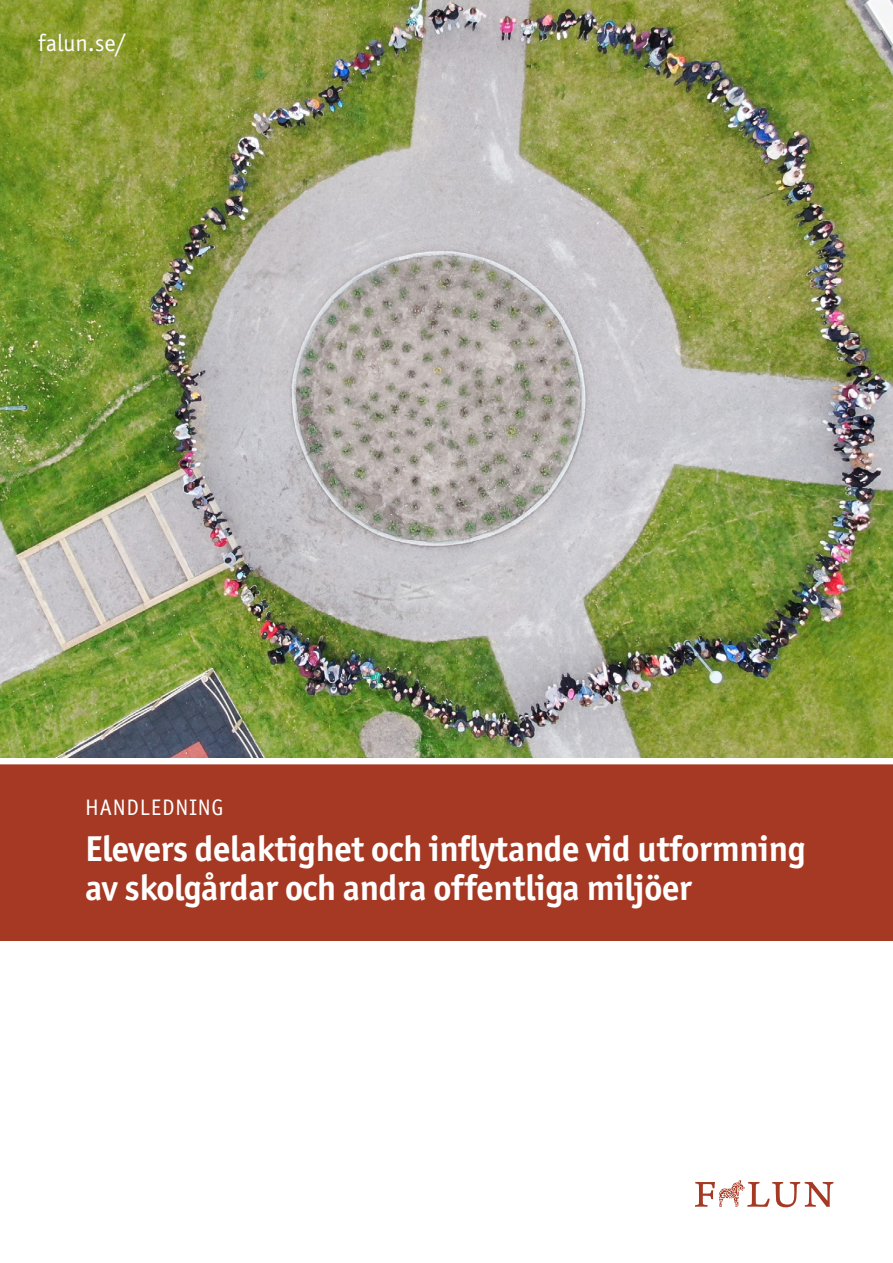
<style>
.page{position:relative;width:893px;height:1263px;background:#fff}
.page>*{position:absolute;margin:0;border:0;box-sizing:border-box;transform-origin:0 0}
.t1{font:700 36px/39px "Officina Sans ITC Std";letter-spacing:-.01em;color:#fff}
.t2{font:24px "Officina Sans ITC Std";color:#fff}
.t3{font:22.5px "Officina Sans ITC Std";letter-spacing:.04em;color:#fff}
</style>
<div class="page">
<div style="left:0;top:761px;width:893px;height:179px;background:#a53923"></div>
<svg style="left:695px;top:1180px;width:138px;height:27px"></svg>
<img style="left:0;top:0;width:893px;height:758px">
<div style="left:0;top:758px;width:893px;height:6px;background:#fff"></div>
<p class="t2" style="left:38px;top:29px;width:89px">falun.se/</p>
<p class="t3" style="left:85px;top:794px;width:140px">HANDLEDNING</p>
<p class="t1" style="left:85px;top:829px;width:722px">Elevers delaktighet och inflytande vid utformning av skolgårdar och andra offentliga miljöer</p>
</div>
